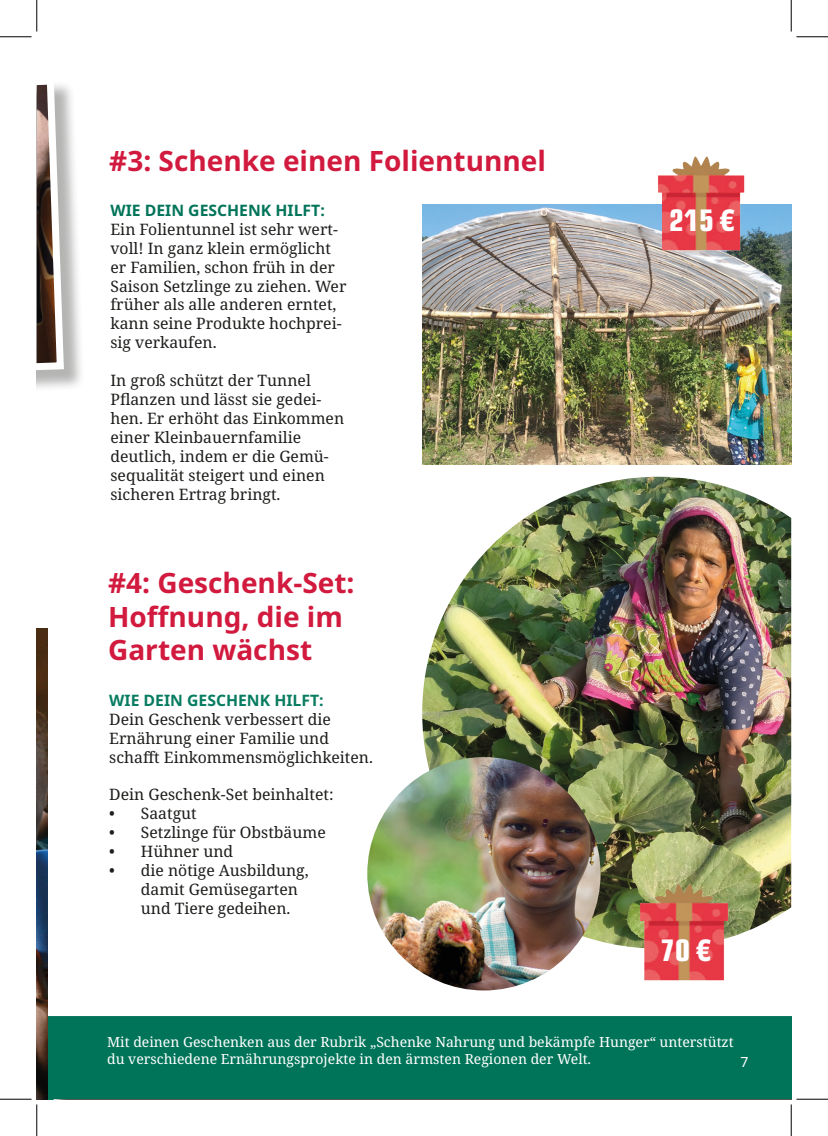
<style>
.page{position:relative;width:828px;height:1136px;background:#fff}
.page>*{position:absolute;margin:0;border:0;box-sizing:border-box;transform-origin:0 0}
.t1{font:700 condensed 29.75px "Eurostile LT Pro";color:#fff}
.t2{font:700 28px/33.6px "Noto Sans";color:#d11a3e}
.t3{font:15.75px/18.9px "Noto Serif";color:#1d1d1b}
.t4{font:700 15.75px "Noto Sans";color:#007459}
.t5{font:700 15.75px "Noto Sans";color:#077c60}
.t6{font:14px/16.8px "Noto Serif";color:#fff}
.t7{font:14px "Noto Sans";color:#fff}
</style>
<div class="page">
<img style="left:422px;top:204px;width:369px;height:260px">
<img style="left:422px;top:476px;width:369px;height:472px">
<img style="left:367px;top:756px;width:233px;height:234px;border-radius:117px">
<div style="left:48px;top:1016px;width:743px;height:82px;background:#007459"></div>
<div style="left:37px;top:81px;width:48px;height:322px;background:#1d1d1b;opacity:.33"></div>
<svg style="left:37px;top:81px;width:30px;height:304px"></svg>
<img style="left:37px;top:628px;width:11px;height:470px">
<img style="left:651px;top:156px;width:97px;height:132px">
<img style="left:632px;top:840px;width:100px;height:178px">
<hr style="left:0;top:36px;width:32px;height:1px;background:#000">
<hr style="left:796px;top:36px;width:32px;height:1px;background:#000">
<hr style="left:0;top:1098px;width:32px;height:1px;background:#000">
<hr style="left:796px;top:1098px;width:32px;height:1px;background:#000">
<hr style="left:36px;top:0;width:1px;height:31px;background:#000">
<hr style="left:36px;top:1104px;width:1px;height:31px;background:#000">
<hr style="left:790px;top:0;width:1px;height:31px;background:#000">
<hr style="left:790px;top:1104px;width:1px;height:31px;background:#000">
<h2 class="t2" style="left:109px;top:147px;width:438px">#3: Schenke einen Folientunnel</h2>
<p class="t4" style="left:110px;top:204px;width:216px">WIE DEIN GESCHENK HILFT:</p>
<p class="t3" style="left:110px;top:221px;width:237px">Ein Folientunnel ist sehr wert&shy;voll! In ganz klein ermöglicht er Familien, schon früh in der<br>Saison Setzlinge zu ziehen. Wer früher als alle anderen erntet, kann seine Produkte hochprei&shy;sig verkaufen.</p>
<p class="t3" style="left:110px;top:372px;width:235px">In groß schützt der Tunnel<br>Pflanzen und lässt sie gedei&shy;hen. Er erhöht das Einkommen einer Kleinbauernfamilie deutlich, indem er die Gemü&shy;sequalität steigert und einen sicheren Ertrag bringt.</p>
<h2 class="t2" style="left:108px;top:568px;width:248px">#4: Geschenk-Set:<br>Hoffnung, die im<br>Garten wächst</h2>
<p class="t5" style="left:109px;top:693px;width:216px">WIE DEIN GESCHENK HILFT:</p>
<p class="t3" style="left:109px;top:711px;width:265px">Dein Geschenk verbessert die<br>Ernährung einer Familie und schafft Einkommensmöglichkeiten.</p>
<p class="t3" style="left:109px;top:786px;width:226px">Dein Geschenk-Set beinhaltet:</p>
<p class="t3" style="left:109px;top:805px;width:89px">• Saatgut</p>
<p class="t3" style="left:109px;top:824px;width:218px">• Setzlinge für Obstbäume</p>
<p class="t3" style="left:109px;top:843px;width:125px">• Hühner und</p>
<p class="t3" style="left:141px;top:862px;width:169px;text-indent:-32px">• die nötige Ausbildung, damit Gemüsegarten und Tiere gedeihen.</p>
<h1 class="t1" style="left:669px;top:209px;width:67px">215 €</h1>
<h1 class="t1" style="left:660px;top:938px;width:52px">70€</h1>
<p class="t6" style="left:107px;top:1034px;width:628px">Mit deinen Geschenken aus der Rubrik „Schenke Nahrung und bekämpfe Hunger“ unterstützt du verschiedene Ernährungsprojekte in den ärmsten Regionen der Welt.</p>
<p class="t7" style="left:740px;top:1056px;width:10px">7</p>
</div>
